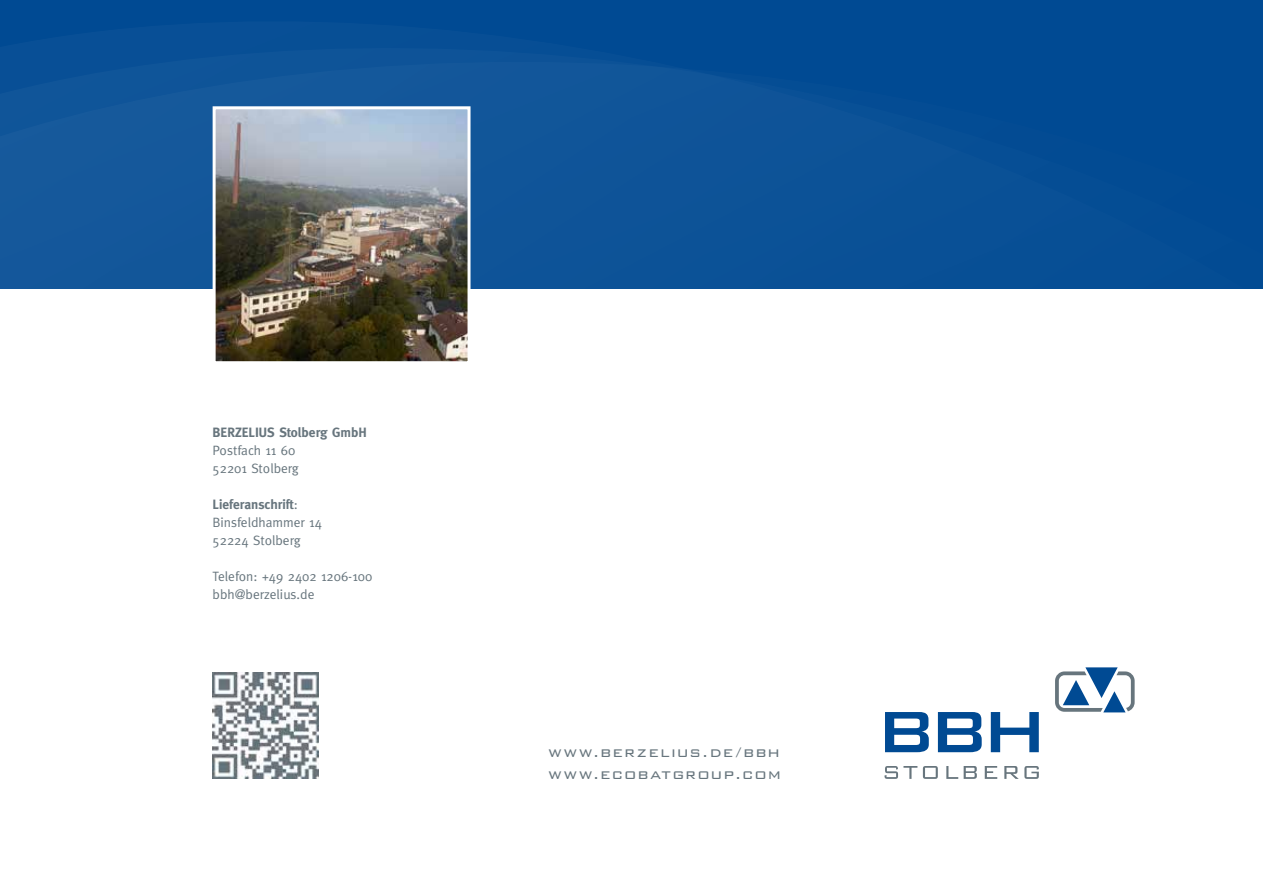
<style>
.page{position:relative;width:1263px;height:893px;background:#fff}
.page>*{position:absolute;margin:0;border:0;box-sizing:border-box;transform-origin:0 0}
.t1{font:300 18px/21.6px "Bank Gothic BT";letter-spacing:.06em;color:#67757d}
.t2{font:13.5px/18px "Meta";color:#67757d}
.t3{font:700 13.5px "Meta";color:#67757d}
.s1{font-weight:700}
</style>
<div class="page">
<svg style="left:0;top:0;width:1263px;height:289px;background:#095096"></svg>
<img style="left:213px;top:673px;width:106px;height:106px">
<img style="left:211px;top:105px;width:261px;height:257px">
<svg style="left:885px;top:712px;width:44px;height:40px"></svg>
<svg style="left:938px;top:712px;width:44px;height:40px"></svg>
<svg style="left:991px;top:712px;width:48px;height:40px"></svg>
<svg style="left:884px;top:766px;width:33px;height:13px"></svg>
<svg style="left:923px;top:766px;width:15px;height:13px"></svg>
<svg style="left:946px;top:766px;width:12px;height:13px"></svg>
<svg style="left:964px;top:766px;width:13px;height:13px"></svg>
<svg style="left:985px;top:766px;width:12px;height:13px"></svg>
<svg style="left:1004px;top:766px;width:35px;height:13px"></svg>
<svg style="left:1055px;top:667px;width:79px;height:45px"></svg>
<p class="t3" style="left:213px;top:424px;width:156px">BERZELIUS Stolberg GmbH</p>
<p class="t2" style="left:213px;top:441px;width:88px">Postfach 11 60<br>52201 Stolberg</p>
<p class="t2" style="left:213px;top:495px;width:111px"><span class="s1">Lieferanschrift</span>:<br>Binsfeldhammer 14<br>52224 Stolberg</p>
<p class="t2" style="left:213px;top:567px;width:161px">Telefon: +49 2402 1206-100 bbh@berzelius.de</p>
<h1 class="t1" style="left:549px;top:741px;width:234px">www.berzelius.de/bbh www.ecobatgroup.com</h1>
</div>
